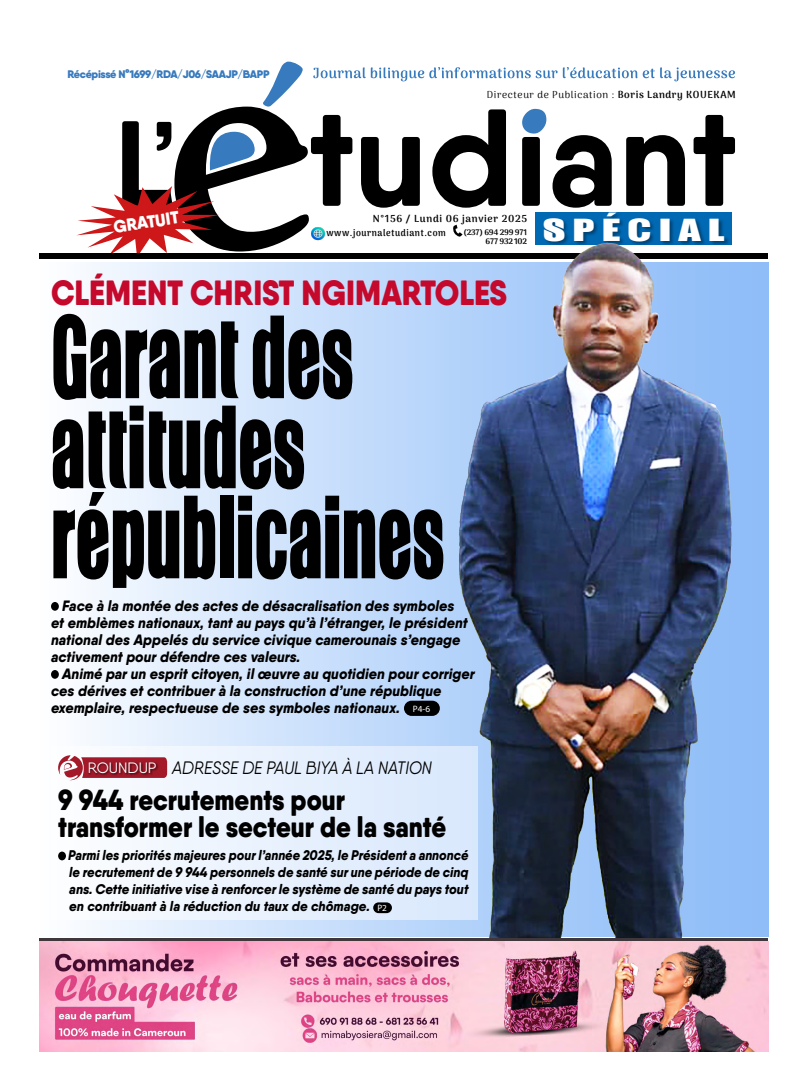
<style>
.page{position:relative;width:808px;height:1078px;background:#fff}
.page>*{position:absolute;margin:0;border:0;box-sizing:border-box;transform-origin:0 0}
.t1{font:104.4px/90px "Gabo Drive";color:#000;scale:.66 1}
.t2{font:900 35px "Qanelas Soft";color:#c5092c;scale:.89 1}
.t3{font:900 29px/27px "Qanelas Soft";color:#000;scale:.9 1}
.t4{font:28.2px "Gabo Drive";letter-spacing:.16em;color:#fff;scale:1.56 1}
.t5{font:italic 18px "Qanelas Soft";color:#000;scale:.89 1}
.t6{font:900 17.5px "Qanelas Soft";color:#fff;scale:.96 1}
.t7{font:italic 800 15px/17px "Qanelas Soft";color:#000;scale:.96 1}
.t8{font:15px "Qanelas Soft";color:#fff}
.t9{font:italic 800 14px/17px "Qanelas Soft";color:#000;text-align:justify;scale:.92 1}
.t10{font:900 11px "Qanelas Soft";letter-spacing:-.03em;color:#377abe}
.t11{font:10.1px "Arima Madurai";letter-spacing:.06em;color:#000}
.t12{font:800 10px "Arima Madurai";letter-spacing:.07em;color:#000}
.t13{font:800 9.6px "Arima Madurai";letter-spacing:.07em;color:#000;scale:.91 1}
.t14{font:9.2px "Myriad Pro";color:#fff}
.t15{font:900 8px/9.7px "Arima Madurai";letter-spacing:-.025em;color:#000;text-align:right}
.s1{font-weight:800}
</style>
<div class="page">
<svg style="left:77px;top:62px;width:658px;height:191px"></svg>
<img style="left:311px;top:226px;width:6px;height:14px">
<div style="left:40px;top:253px;width:728px;height:6px;background:#000"></div>
<svg style="left:51px;top:262px;width:266px;height:673px"></svg>
<img style="left:317px;top:212px;width:452px;height:726px">
<hr style="left:40px;top:938px;width:728px;height:2px;background:#3f373b">
<div style="left:51px;top:745px;width:426px;height:174px;background:linear-gradient(to right,#fcfdff,#d7e7fc)"></div>
<div style="left:58px;top:851px;width:8px;height:9px;background:#000;border-radius:50%"></div>
<div style="left:51px;top:602px;width:8px;height:8px;background:#000;border-radius:50%"></div>
<div style="left:51px;top:670px;width:8px;height:8px;background:#000;border-radius:50%"></div>
<div style="left:373px;top:902px;width:19px;height:10px;background:#000;border-radius:5px"></div>
<div style="left:404px;top:700px;width:36px;height:15px;background:#000;border-radius:8px"></div>
<svg style="left:58px;top:755px;width:109px;height:25px"></svg>
<img style="left:40px;top:941px;width:728px;height:110px">
<p class="t10" style="left:68px;top:67px;width:203px">Récépissé N°1699/RDA/J06/SAAJP/BAPP</p>
<p class="t11" style="left:487px;top:87px;width:250px">Directeur de Publication : <span class="s1">Boris Landry KOUEKAM</span></p>
<p class="t6" style="left:112px;top:215px;width:70px;rotate:-8deg">GRATUIT</p>
<p class="t12" style="left:373px;top:211px;width:156px">N°156 / Lundi 06 janvier 2025</p>
<p class="t15" style="left:463px;top:227px;width:65px">(237) 694 299 971<br>677 932 102</p>
<p class="t13" style="left:326px;top:226px;width:133px">www.journaletudiant.com</p>
<h2 class="t2" style="left:51px;top:270px;width:514px">CLÉMENT CHRIST NGIMARTOLES</h2>
<h1 class="t1" style="left:51px;top:310px;width:598px">Garant des attitudes républicaines</h1>
<p class="t7" style="left:51px;top:596px;width:435px;text-indent:11px">Face à la montée des actes de désacralisation des symboles et emblèmes nationaux, tant au pays qu’à l’étranger, le président national des Appelés du service civique camerounais s’engage activement pour défendre ces valeurs.</p>
<p class="t7" style="left:51px;top:664px;width:443px;text-indent:11px">Animé par un esprit citoyen, il œuvre au quotidien pour corriger ces dérives et contribuer à la construction d’une république exemplaire, respectueuse de ses symboles nationaux.</p>
<p class="t14" style="left:413px;top:702px;width:19px">P4-6</p>
<p class="t8" style="left:88px;top:758px;width:70px">ROUNDUP</p>
<p class="t5" style="left:172px;top:756px;width:294px">ADRESSE DE PAUL BIYA À LA NATION</p>
<h3 class="t3" style="left:58px;top:786px;width:433px">9 944 recrutements pour transformer le secteur de la santé</h3>
<p class="t9" style="left:68px;top:846px;width:437px">Parmi les priorités majeures pour l’année 2025, le Président a annoncé le recrutement de 9 944 personnels de santé sur une période de cinq ans. Cette initiative vise à renforcer le système de santé du pays tout en contribuant à la réduction du taux de chômage.</p>
<p class="t14" style="left:377px;top:902px;width:11px">P2</p>
<h3 class="t4" style="left:543px;top:211px;width:118px">SPÉCIAL</h3>
</div>
